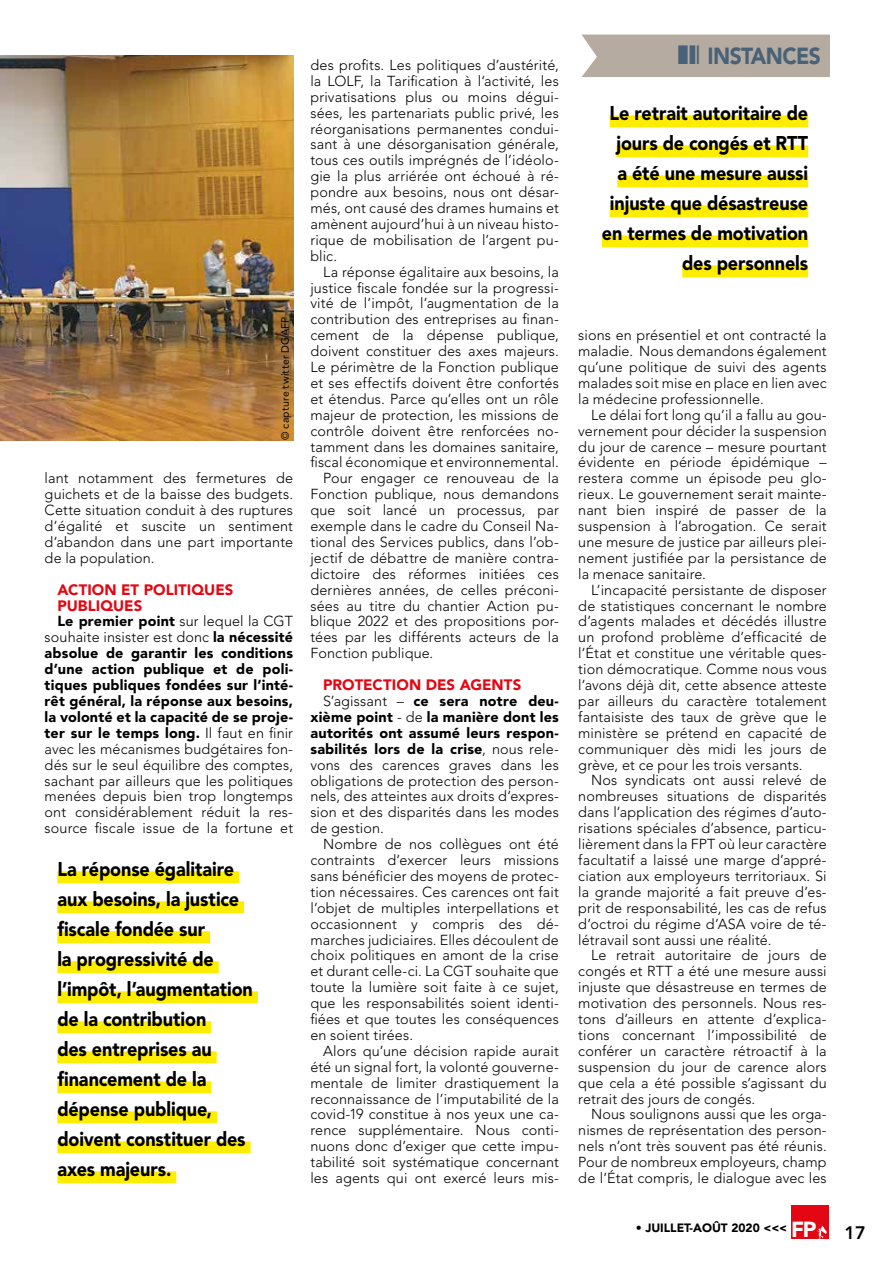
<style>
.page{position:relative;width:893px;height:1263px;background:#fff}
.page>*{position:absolute;margin:0;border:0;box-sizing:border-box;transform-origin:0 0}
.t1{font:900 23.1px "Avenir LT Std";letter-spacing:-.025em;color:#496278;scale:.91 1}
.t2{font:900 19.8px/30px "Avenir LT Std";letter-spacing:-.005em;color:#000;text-align:right;scale:.91 1}
.t3{font:800 18px "Avenir LT Std";color:#000}
.t4{font:900 15px/15.9px "Avenir LT Std";letter-spacing:.005em;color:#e30613}
.t5{font:300 14.4px/15.9px "Avenir LT Std";letter-spacing:.01em;color:#000;text-align:justify}
.t6{font:900 12px "Avenir LT Std";color:#000}
.t7{font:10.5px "Avenir LT Std";letter-spacing:.02em;color:#000}
.s1{font-weight:900}
.s2{font-size:21.75px;color:#fff}
</style>
<div class="page">
<img style="left:0;top:56px;width:293px;height:384px">
<div style="left:610px;top:115px;width:198px;height:12px;background:#ffed00"></div>
<div style="left:616px;top:145px;width:192px;height:12px;background:#ffed00"></div>
<div style="left:617px;top:175px;width:191px;height:12px;background:#ffed00"></div>
<div style="left:610px;top:205px;width:198px;height:12px;background:#ffed00"></div>
<div style="left:602px;top:235px;width:206px;height:12px;background:#ffed00"></div>
<div style="left:682px;top:265px;width:126px;height:12px;background:#ffed00"></div>
<div style="left:57px;top:871px;width:182px;height:12px;background:#ffed00"></div>
<div style="left:57px;top:901px;width:187px;height:12px;background:#ffed00"></div>
<div style="left:57px;top:931px;width:153px;height:12px;background:#ffed00"></div>
<div style="left:57px;top:961px;width:162px;height:12px;background:#ffed00"></div>
<div style="left:57px;top:991px;width:201px;height:12px;background:#ffed00"></div>
<div style="left:57px;top:1021px;width:154px;height:12px;background:#ffed00"></div>
<div style="left:57px;top:1051px;width:160px;height:12px;background:#ffed00"></div>
<div style="left:57px;top:1081px;width:154px;height:12px;background:#ffed00"></div>
<div style="left:57px;top:1111px;width:160px;height:12px;background:#ffed00"></div>
<div style="left:57px;top:1141px;width:194px;height:12px;background:#ffed00"></div>
<div style="left:57px;top:1171px;width:119px;height:12px;background:#ffed00"></div>
<div style="left:791px;top:1205px;width:38px;height:34px;background:#e30613"></div>
<svg style="left:817px;top:1226px;width:10px;height:13px"></svg>
<div style="left:581px;top:35px;width:249px;height:42px;background:#b5aba1"></div>
<p class="t7" style="left:279px;top:440px;width:125px;rotate:-90deg">© capture twitter DGAFP</p>
<p class="t5" style="left:45px;top:470px;width:250px">lant notamment des fermetures de guichets et de la baisse des budgets.<br>Cette situation conduit à des ruptures d’égalité et suscite un sentiment d’abandon dans une part importante de la population.</p>
<p class="t4" style="left:57px;top:581px;width:178px">ACTION ET POLITIQUES<br>PUBLIQUES</p>
<p class="t5" style="left:45px;top:614px;width:250px;text-indent:13px"><span class="s1">Le premier point</span> sur lequel la CGT souhaite insister est donc <span class="s1">la nécessité absolue de garantir les conditions d’une action publique et de poli&shy;tiques publiques fondées sur l’inté&shy;rêt général, la réponse aux besoins, la volonté et la capacité de se proje&shy;ter sur le temps long.</span> Il faut en finir avec les mécanismes budgétaires fon&shy;dés sur le seul équilibre des comptes, sachant par ailleurs que les politiques menées depuis bien trop longtemps ont considérablement réduit la res&shy;source fiscale issue de la fortune et</p>
<h2 class="t2" style="left:57px;top:854px;width:216px;text-align:left">La réponse égalitaire aux besoins, la justice fiscale fondée sur<br>la progressivité de l’impôt, l’augmentation de la contribution<br>des entreprises au financement de la dépense publique, doivent constituer des axes majeurs.</h2>
<p class="t5" style="left:310px;top:57px;width:250px">des profits. Les politiques d’austérité, la LOLF, la Tarification à l‘activité, les privatisations plus ou moins dégui&shy;sées, les partenariats public privé, les réorganisations permanentes condui&shy;sant à une désorganisation générale, tous ces outils imprégnés de l’idéolo&shy;gie la plus arriérée ont échoué à ré&shy;pondre aux besoins, nous ont désar&shy;més, ont causé des drames humains et amènent aujourd’hui à un niveau histo&shy;rique de mobilisation de l’argent pu&shy;blic.</p>
<p class="t5" style="left:323px;top:264px;width:237px">La réponse égalitaire aux besoins, la</p>
<p class="t5" style="left:310px;top:280px;width:250px">justice fiscale fondée sur la progressi-</p>
<p class="t5" style="left:310px;top:296px;width:250px">vité de l’impôt, l’augmentation de la</p>
<p class="t5" style="left:310px;top:311px;width:250px">contribution des entreprises au finan-</p>
<p class="t5" style="left:310px;top:327px;width:250px">cement de la dépense publique,</p>
<p class="t5" style="left:310px;top:343px;width:250px">doivent constituer des axes majeurs.</p>
<p class="t5" style="left:310px;top:359px;width:250px">Le périmètre de la Fonction publique</p>
<p class="t5" style="left:310px;top:375px;width:250px">et ses effectifs doivent être confortés</p>
<p class="t5" style="left:310px;top:391px;width:250px">et étendus. Parce qu’elles ont un rôle</p>
<p class="t5" style="left:310px;top:407px;width:250px">majeur de protection, les missions de</p>
<p class="t5" style="left:310px;top:423px;width:250px">contrôle doivent être renforcées no-</p>
<p class="t5" style="left:310px;top:439px;width:250px">tamment dans les domaines sanitaire,</p>
<p class="t5" style="left:310px;top:455px;width:250px">fiscal économique et environnemental.</p>
<p class="t5" style="left:323px;top:470px;width:237px">Pour engager ce renouveau de la</p>
<p class="t5" style="left:310px;top:486px;width:250px">Fonction publique, nous demandons</p>
<p class="t5" style="left:310px;top:502px;width:250px">que soit lancé un processus, par</p>
<p class="t5" style="left:310px;top:518px;width:250px">exemple dans le cadre du Conseil Na-</p>
<p class="t5" style="left:310px;top:534px;width:250px">tional des Services publics, dans l’ob-</p>
<p class="t5" style="left:310px;top:550px;width:250px">jectif de débattre de manière contra-</p>
<p class="t5" style="left:310px;top:566px;width:250px">dictoire des réformes initiées ces</p>
<p class="t5" style="left:310px;top:582px;width:250px">dernières années, de celles préconi-</p>
<p class="t5" style="left:310px;top:598px;width:250px">sées au titre du chantier Action pu-</p>
<p class="t5" style="left:310px;top:614px;width:250px">blique 2022 et des propositions por-</p>
<p class="t5" style="left:310px;top:629px;width:250px">tées par les différents acteurs de la</p>
<p class="t5" style="left:310px;top:645px;width:124px">Fonction publique.</p>
<p class="t4" style="left:323px;top:677px;width:200px">PROTECTION DES AGENTS</p>
<p class="t5" style="left:310px;top:693px;width:250px;text-indent:13px">S’agissant – <span class="s1">ce sera notre deu&shy;xième point</span> - de <span class="s1">la manière dont les autorités ont assumé leurs respon&shy;sabilités lors de la crise</span>, nous rele&shy;vons des carences graves dans les obligations de protection des person&shy;nels, des atteintes aux droits d’expres&shy;sion et des disparités dans les modes de gestion.</p>
<p class="t5" style="left:310px;top:836px;width:250px;text-indent:13px">Nombre de nos collègues ont été contraints d’exercer leurs missions sans bénéficier des moyens de protec&shy;tion nécessaires. Ces carences ont fait l’objet de multiples interpellations et occasionnent y compris des dé&shy;marches judiciaires. Elles découlent de choix politiques en amont de la crise et durant celle-ci. La CGT souhaite que toute la lumière soit faite à ce sujet, que les responsabilités soient identi&shy;fiées et que toutes les conséquences en soient tirées.</p>
<p class="t5" style="left:310px;top:1043px;width:250px;text-indent:13px">Alors qu’une décision rapide aurait été un signal fort, la volonté gouverne&shy;mentale de limiter drastiquement la reconnaissance de l’imputabilité de la covid-19 constitue à nos yeux une ca&shy;rence supplémentaire. Nous conti&shy;nuons donc d’exiger que cette impu&shy;tabilité soit systématique concernant les agents qui ont exercé leurs mis-</p>
<h1 class="t1" style="left:707px;top:42px;width:126px">INSTANCES</h1>
<h2 class="t2" style="left:602px;top:98px;width:228px">Le retrait autoritaire de jours de congés et RTT a été une mesure aussi injuste que désastreuse en termes de motivation des personnels</h2>
<p class="t5" style="left:578px;top:327px;width:250px">sions en présentiel et ont contracté la maladie. Nous demandons également qu’une politique de suivi des agents malades soit mise en place en lien avec la médecine professionnelle.</p>
<p class="t5" style="left:578px;top:407px;width:250px;text-indent:13px">Le délai fort long qu’il a fallu au gou&shy;vernement pour décider la suspension du jour de carence – mesure pourtant évidente en période épidémique – restera comme un épisode peu glo&shy;rieux. Le gouvernement serait mainte&shy;nant bien inspiré de passer de la suspension à l’abrogation. Ce serait une mesure de justice par ailleurs plei&shy;nement justifiée par la persistance de la menace sanitaire.</p>
<p class="t5" style="left:578px;top:582px;width:250px;text-indent:13px">L’incapacité persistante de disposer de statistiques concernant le nombre d’agents malades et décédés illustre un profond problème d’efficacité de l’État et constitue une véritable ques&shy;tion démocratique. Comme nous vous l’avons déjà dit, cette absence atteste par ailleurs du caractère totalement fantaisiste des taux de grève que le ministère se prétend en capacité de communiquer dès midi les jours de grève, et ce pour les trois versants.</p>
<p class="t5" style="left:578px;top:773px;width:250px;text-indent:13px">Nos syndicats ont aussi relevé de nombreuses situations de disparités dans l’application des régimes d’auto&shy;risations spéciales d’absence, particu&shy;lièrement dans la FPT où leur caractère facultatif a laissé une marge d’appré&shy;ciation aux employeurs territoriaux. Si la grande majorité a fait preuve d’es&shy;prit de responsabilité, les cas de refus d’octroi du régime d’ASA voire de té&shy;létravail sont aussi une réalité.</p>
<p class="t5" style="left:578px;top:947px;width:250px;text-indent:13px">Le retrait autoritaire de jours de congés et RTT a été une mesure aussi injuste que désastreuse en termes de motivation des personnels. Nous res&shy;tons d’ailleurs en attente d’explica&shy;tions concernant l’impossibilité de conférer un caractère rétroactif à la suspension du jour de carence alors que cela a été possible s’agissant du retrait des jours de congés.</p>
<p class="t5" style="left:578px;top:1106px;width:250px;text-indent:13px">Nous soulignons aussi que les orga&shy;nismes de représentation des person&shy;nels n’ont très souvent pas été réunis.<br>Pour de nombreux employeurs, champ de l’État compris, le dialogue avec les</p>
<p class="t6" style="left:636px;top:1220px;width:182px">• JUILLET-AOÛT 2020 &lt;&lt;&lt; <span class="s2">FP</span></p>
<p class="t3" style="left:844px;top:1222px;width:23px">17</p>
</div>
